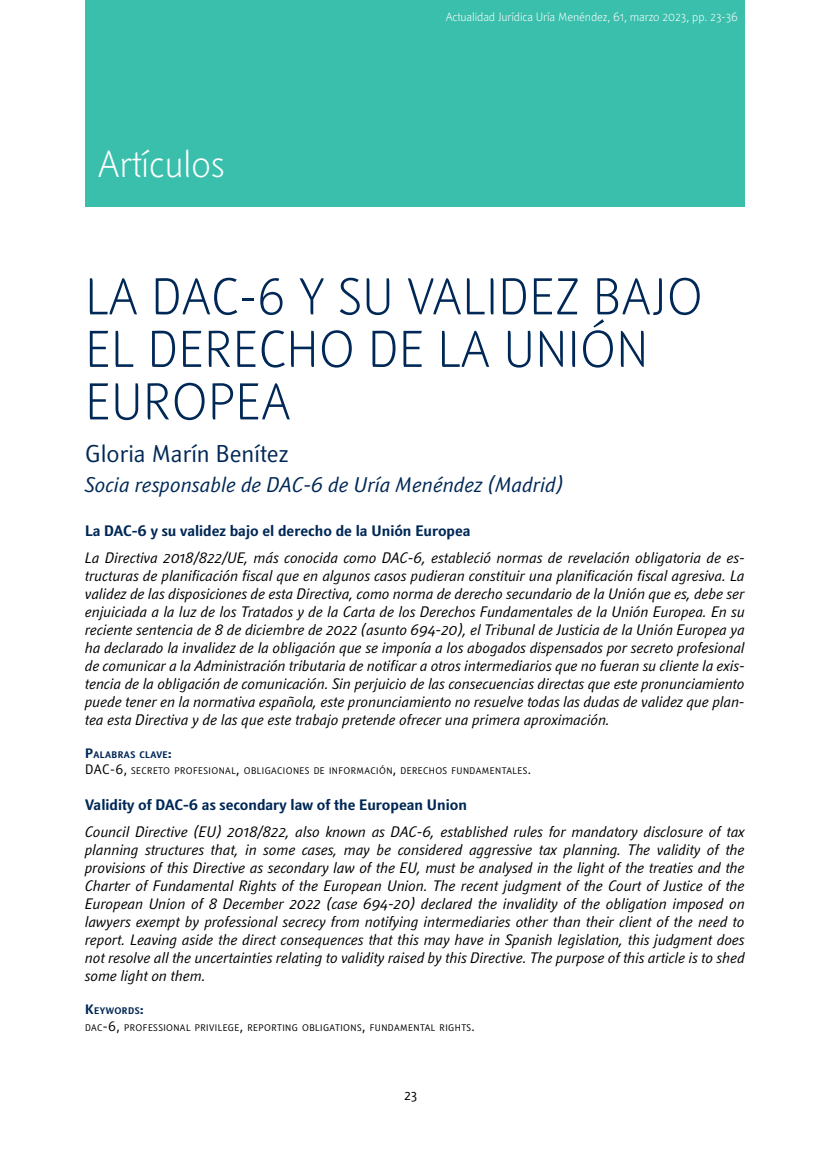
<style>
.page{position:relative;width:830px;height:1149px;background:#fff}
.page>*{position:absolute;margin:0;border:0;box-sizing:border-box;transform-origin:0 0}
.t1{font:300 51px/52.5px "Textra LT";color:#002856}
.t2{font:300 37.5px "Textra LT";letter-spacing:-.01em;color:#fff}
.t3{font:24px "Textra LT";color:#002856}
.t4{font:italic 21px "Textra LT";color:#002856}
.t5{font:italic 15px/18px "Textra LT";color:#000;text-align:justify}
.t6{font:700 15px "Textra LT";color:#002856}
.t7{font:13.5px "Textra LT";color:#000}
.t8{font:300 12px "Textra LT";letter-spacing:-.01em;color:#fff}
.t9{font:9.45px/16.2px "Textra LT";letter-spacing:.045em;color:#000}
.s1{font-weight:700;font-size:13.5px;color:#002856}
.s2{font-weight:700;color:#002856}
.s3{font-size:13.5px}
</style>
<div class="page">
<div style="left:85px;top:0;width:659px;height:207px;background:#3bbfad"></div>
<h2 class="t2" style="left:98px;top:140px;width:128px">Artículos</h2>
<p class="t8" style="left:445px;top:9px;width:294px">Actualidad Jurídica Uría Menéndez, 61, marzo 2023, pp. 23-36</p>
<h1 class="t1" style="left:85px;top:269px;width:619px">LA DAC-6 Y SU VALIDEZ BAJO<br>EL DERECHO DE LA UNIÓN<br>EUROPEA</h1>
<h3 class="t3" style="left:85px;top:438px;width:205px">Gloria Marín Benítez</h3>
<h3 class="t4" style="left:85px;top:471px;width:479px">Socia responsable de DAC-6 de Uría Menéndez (Madrid)</h3>
<p class="t6" style="left:85px;top:520px;width:387px">La DAC-6 y su validez bajo el derecho de la Unión Europea</p>
<p class="t5" style="left:85px;top:548px;width:661px">La Directiva 2018/822/UE, más conocida como DAC-6, estableció normas de revelación obligatoria de es&shy;tructuras de planificación fiscal que en algunos casos pudieran constituir una planificación fiscal agresiva. La validez de las disposiciones de esta Directiva, como norma de derecho secundario de la Unión que es, debe ser enjuiciada a la luz de los Tratados y de la Carta de los Derechos Fundamentales de la Unión Europea. En su reciente sentencia de 8 de diciembre de 2022 (asunto 694-20), el Tribunal de Justicia de la Unión Europea ya ha declarado la invalidez de la obligación que se imponía a los abogados dispensados por secreto profesional de comunicar a la Administración tributaria de notificar a otros intermediarios que no fueran su cliente la exis&shy;tencia de la obligación de comunicación. Sin perjuicio de las consecuencias directas que este pronunciamiento puede tener en la normativa española, este pronunciamiento no resuelve todas las dudas de validez que plan&shy;tea esta Directiva y de las que este trabajo pretende ofrecer una primera aproximación.</p>
<p class="t9" style="left:85px;top:746px;width:447px"><span class="s1">P</span><span class="s2">ALABRAS CLAVE</span><span class="s1">:<br></span><span class="s3">DAC-6,</span> SECRETO PROFESIONAL<span class="s3">,</span> OBLIGACIONES DE INFORMACIÓN<span class="s3">,</span> DERECHOS FUNDAMENTALES<span class="s3">.</span></p>
<p class="t6" style="left:85px;top:794px;width:383px">Validity of DAC-6 as secondary law of the European Union</p>
<p class="t5" style="left:85px;top:822px;width:661px">Council Directive (EU) 2018/822, also known as DAC-6, established rules for mandatory disclosure of tax planning structures that, in some cases, may be considered aggressive tax planning. The validity of the provisions of this Directive as secondary law of the EU, must be analysed in the light of the treaties and the Charter of Fundamental Rights of the European Union. The recent judgment of the Court of Justice of the European Union of 8 December 2022 (case 694-20) declared the invalidity of the obligation imposed on lawyers exempt by professional secrecy from notifying intermediaries other than their client of the need to report. Leaving aside the direct consequences that this may have in Spanish legislation, this judgment does not resolve all the uncertainties relating to validity raised by this Directive. The purpose of this article is to shed some light on them.</p>
<p class="t9" style="left:85px;top:1002px;width:391px"><span class="s1">K</span><span class="s2">EYWORDS</span><span class="s1">:<br></span>DAC<span class="s3">-6,</span> PROFESSIONAL PRIVILEGE<span class="s3">,</span> REPORTING OBLIGATIONS<span class="s3">,</span> FUNDAMENTAL RIGHTS<span class="s3">.</span></p>
<p class="t7" style="left:404px;top:1086px;width:15px">23</p>
</div>
